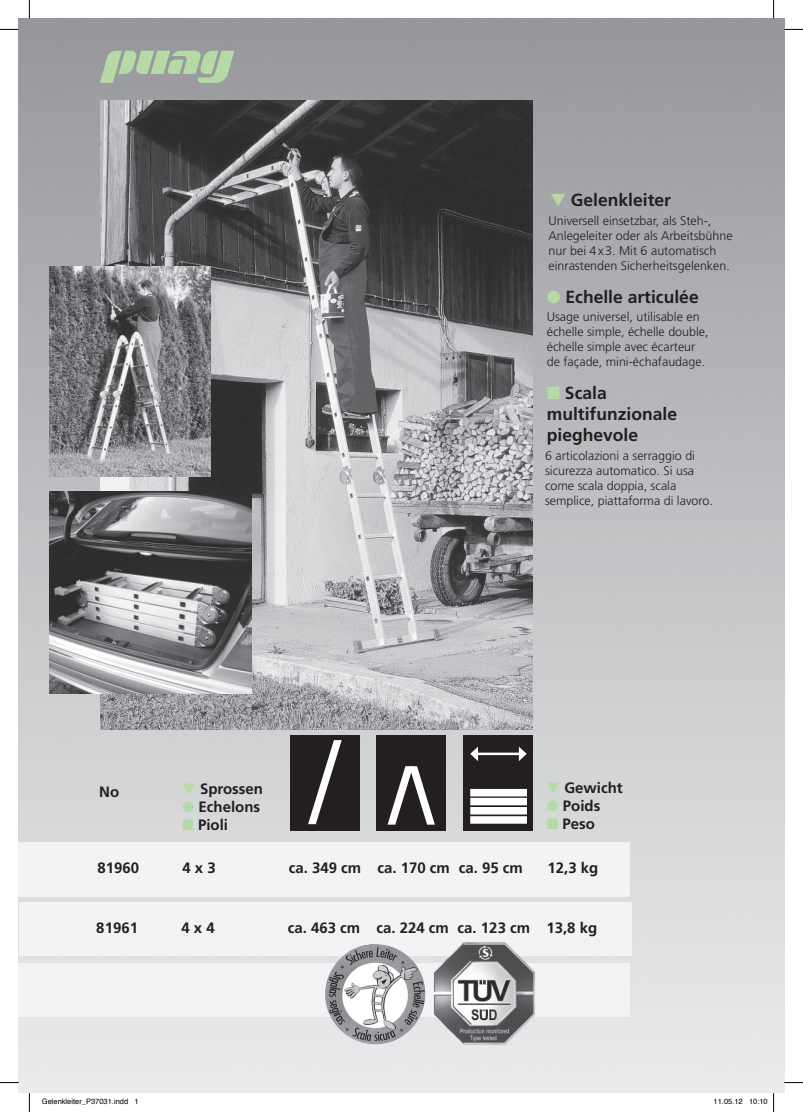
<style>
.page{position:relative;width:803px;height:1112px;background:#fff}
.page>*{position:absolute;margin:0;border:0;box-sizing:border-box;transform-origin:0 0}
.t1{font:700 17.5px/21px "Frutiger";color:#231f20}
.t2{font:700 15px "Frutiger";color:#231f20}
.t3{font:300 12.5px/15px "Frutiger";color:#231f20}
.t4{font:7.5px "Helvetica";color:#000}
.s1{color:#b5daa5}
</style>
<div class="page">
<img style="left:19px;top:19px;width:765px;height:1072px">
<div style="left:19px;top:842px;width:611px;height:54px;background:#f2f3f4"></div>
<div style="left:19px;top:902px;width:612px;height:53px;background:#f2f3f4"></div>
<div style="left:19px;top:962px;width:611px;height:54px;background:#f2f3f4"></div>
<img style="left:325px;top:944px;width:100px;height:100px">
<svg style="left:100px;top:51px;width:134px;height:32px"></svg>
<img style="left:100px;top:100px;width:433px;height:629px">
<img style="left:49px;top:266px;width:162px;height:210px">
<img style="left:49px;top:491px;width:202px;height:202px">
<div style="left:376px;top:735px;width:70px;height:95px;background:#231f20"></div>
<svg style="left:387px;top:766px;width:48px;height:58px"></svg>
<div style="left:291px;top:734px;width:69px;height:96px;background:#231f20"></div>
<svg style="left:308px;top:740px;width:34px;height:84px"></svg>
<div style="left:463px;top:734px;width:69px;height:96px;background:#231f20"></div>
<div style="left:470px;top:816px;width:57px;height:7px;background:#fff"></div>
<div style="left:470px;top:806px;width:57px;height:8px;background:#fff"></div>
<div style="left:470px;top:797px;width:57px;height:8px;background:#fff"></div>
<div style="left:470px;top:788px;width:57px;height:8px;background:#fff"></div>
<hr style="left:476px;top:752px;width:45px;height:3px;background:#fff">
<svg style="left:470px;top:746px;width:8px;height:15px"></svg>
<svg style="left:519px;top:747px;width:8px;height:14px"></svg>
<img style="left:433px;top:942px;width:102px;height:102px">
<svg style="left:0;top:29px;width:19px;height:1px"></svg>
<svg style="left:784px;top:29px;width:19px;height:1px"></svg>
<svg style="left:0;top:1081px;width:19px;height:2px"></svg>
<svg style="left:784px;top:1081px;width:19px;height:2px"></svg>
<svg style="left:29px;top:0;width:1px;height:19px"></svg>
<svg style="left:29px;top:1092px;width:1px;height:19px"></svg>
<svg style="left:773px;top:0;width:1px;height:19px"></svg>
<svg style="left:749px;top:1092px;width:25px;height:19px"></svg>
<h1 class="t1" style="left:550px;top:189px;width:122px"><span class="s1">▼</span> Gelenkleiter</h1>
<p class="t2" style="left:99px;top:783px;width:21px">No</p>
<p class="t2" style="left:182px;top:780px;width:82px"><span class="s1">▼</span> Sprossen</p>
<p class="t2" style="left:182px;top:798px;width:79px"><span class="s1">●</span> Echelons</p>
<p class="t2" style="left:182px;top:816px;width:47px"><span class="s1">■</span> Pioli</p>
<p class="t3" style="left:549px;top:213px;width:186px">Universell einsetzbar, als Steh-, Anlegeleiter oder als Arbeitsbühne nur bei 4x3. Mit 6 automatisch einrastenden Sicherheitsgelenken.</p>
<h1 class="t1" style="left:547px;top:286px;width:153px"><span class="s1">●</span> Echelle articulée</h1>
<p class="t3" style="left:547px;top:309px;width:163px">Usage universel, utilisable en échelle simple, échelle double, échelle simple avec écarteur de façade, mini-échafaudage.</p>
<h1 class="t1" style="left:547px;top:382px;width:132px"><span class="s1">■</span> Scala multifunzionale pieghevole</h1>
<p class="t3" style="left:545px;top:448px;width:169px">6 articolazioni a serraggio di sicurezza automatico. Si usa come scala doppia, scala semplice, piattaforma di lavoro.</p>
<p class="t2" style="left:547px;top:778px;width:77px"><span class="s1">▼</span> Gewicht</p>
<p class="t2" style="left:547px;top:796px;width:55px"><span class="s1">●</span> Poids</p>
<p class="t2" style="left:547px;top:814px;width:50px"><span class="s1">■</span> Peso</p>
<p class="t2" style="left:97px;top:858px;width:43px">81960</p>
<p class="t2" style="left:182px;top:858px;width:35px">4 x 3</p>
<p class="t2" style="left:289px;top:858px;width:236px">ca. 349 cm ca. 170 cm ca. 95 cm</p>
<p class="t2" style="left:547px;top:858px;width:52px">12,3 kg</p>
<p class="t2" style="left:96px;top:918px;width:43px">81961</p>
<p class="t2" style="left:181px;top:918px;width:35px">4 x 4</p>
<p class="t2" style="left:288px;top:918px;width:311px">ca. 463 cm ca. 224 cm ca. 123 cm 13,8 kg</p>
<p class="t4" style="left:42px;top:1095px;width:98px">Gelenkleiter_P37031.indd 1</p>
<p class="t4" style="left:713px;top:1095px;width:56px">11.05.12 10:10</p>
</div>
